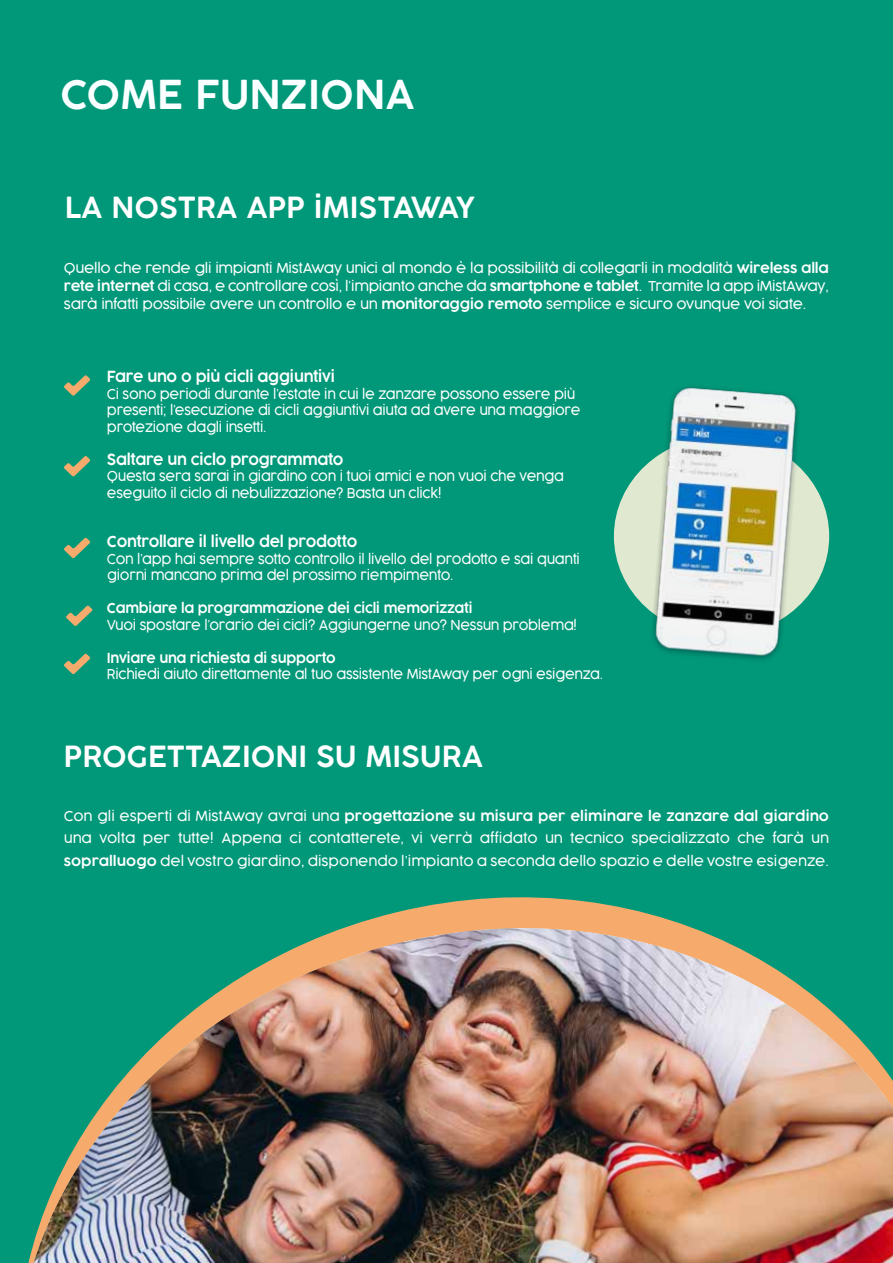
<style>
.page{position:relative;width:893px;height:1263px;background:#009878}
.page>*{position:absolute;margin:0;border:0;box-sizing:border-box;transform-origin:0 0}
.t1{font:600 39px "Cocogoose";color:#faffff}
.t2{font:600 28.5px "Cocogoose";color:#fff}
.t3{font:600 15px "Cocogoose";letter-spacing:-.02em;color:#fff;scale:.95 1}
.t4{font:300 13.5px/22.5px "Cocogoose";letter-spacing:-.02em;color:#fff;text-align:justify}
.t5{font:300 13.5px/16.5px "Cocogoose";letter-spacing:-.02em;color:#fff;scale:.95 1}
.t6{font:600 13.5px "Cocogoose";letter-spacing:-.02em;color:#fff;scale:.95 1}
.s1{font-weight:600}
</style>
<div class="page">
<svg style="left:28px;top:897px;width:665px;height:366px"></svg>
<img style="left:34px;top:928px;width:859px;height:335px">
<div style="left:614px;top:436px;width:215px;height:200px;background:#e0e8cf;border-radius:50%"></div>
<img style="left:625px;top:387px;width:198px;height:273px">
<svg style="left:64px;top:654px;width:26px;height:20px"></svg>
<svg style="left:64px;top:538px;width:26px;height:20px"></svg>
<svg style="left:64px;top:375px;width:26px;height:21px"></svg>
<svg style="left:64px;top:456px;width:26px;height:20px"></svg>
<svg style="left:66px;top:605px;width:26px;height:21px"></svg>
<h1 class="t1" style="left:61px;top:67px;width:356px">COME FUNZIONA</h1>
<h2 class="t2" style="left:65px;top:188px;width:412px">LA NOSTRA APP iMISTAWAY</h2>
<p class="t4" style="left:64px;top:259px;width:766px;line-height:18px">Quello che rende gli impianti MistAway unici al mondo è la possibilità di collegarli in modalità <span class="s1">wireless alla rete internet</span> di casa, e controllare così, l’impianto anche da <span class="s1">smartphone e tablet</span>. Tramite la app iMistAway, sarà infatti possibile avere un controllo e un <span class="s1">monitoraggio remoto</span> semplice e sicuro ovunque voi siate.</p>
<p class="t3" style="left:107px;top:366px;width:242px">Fare uno o più cicli aggiuntivi</p>
<p class="t5" style="left:107px;top:385px;width:500px">Ci sono periodi durante l’estate in cui le zanzare possono essere più presenti; l’esecuzione di cicli aggiuntivi aiuta ad avere una maggiore protezione dagli insetti.</p>
<p class="t3" style="left:107px;top:449px;width:251px">Saltare un ciclo programmato</p>
<p class="t5" style="left:107px;top:468px;width:483px">Questa sera sarai in giardino con i tuoi amici e non vuoi che venga eseguito il ciclo di nebulizzazione? Basta un click!</p>
<p class="t3" style="left:107px;top:531px;width:265px">Controllare il livello del prodotto</p>
<p class="t5" style="left:107px;top:550px;width:499px">Con l’app hai sempre sotto controllo il livello del prodotto e sai quanti giorni mancano prima del prossimo riempimento.</p>
<p class="t6" style="left:107px;top:599px;width:386px">Cambiare la programmazione dei cicli memorizzati</p>
<p class="t5" style="left:107px;top:616px;width:497px">Vuoi spostare l’orario dei cicli? Aggiungerne uno? Nessun problema!</p>
<p class="t6" style="left:107px;top:648px;width:242px">Inviare una richiesta di supporto</p>
<p class="t5" style="left:107px;top:666px;width:524px">Richiedi aiuto direttamente al tuo assistente MistAway per ogni esigenza.</p>
<h2 class="t2" style="left:64px;top:737px;width:421px">PROGETTAZIONI SU MISURA</h2>
<p class="t4" style="left:64px;top:804px;width:767px">Con gli esperti di MistAway avrai una <span class="s1">progettazione su misura per eliminare le zanzare dal giardino </span>una volta per tutte! Appena ci contatterete, vi verrà affidato un tecnico specializzato che farà un <span class="s1">sopralluogo</span> del vostro giardino, disponendo l’impianto a seconda dello spazio e delle vostre esigenze.</p>
</div>
